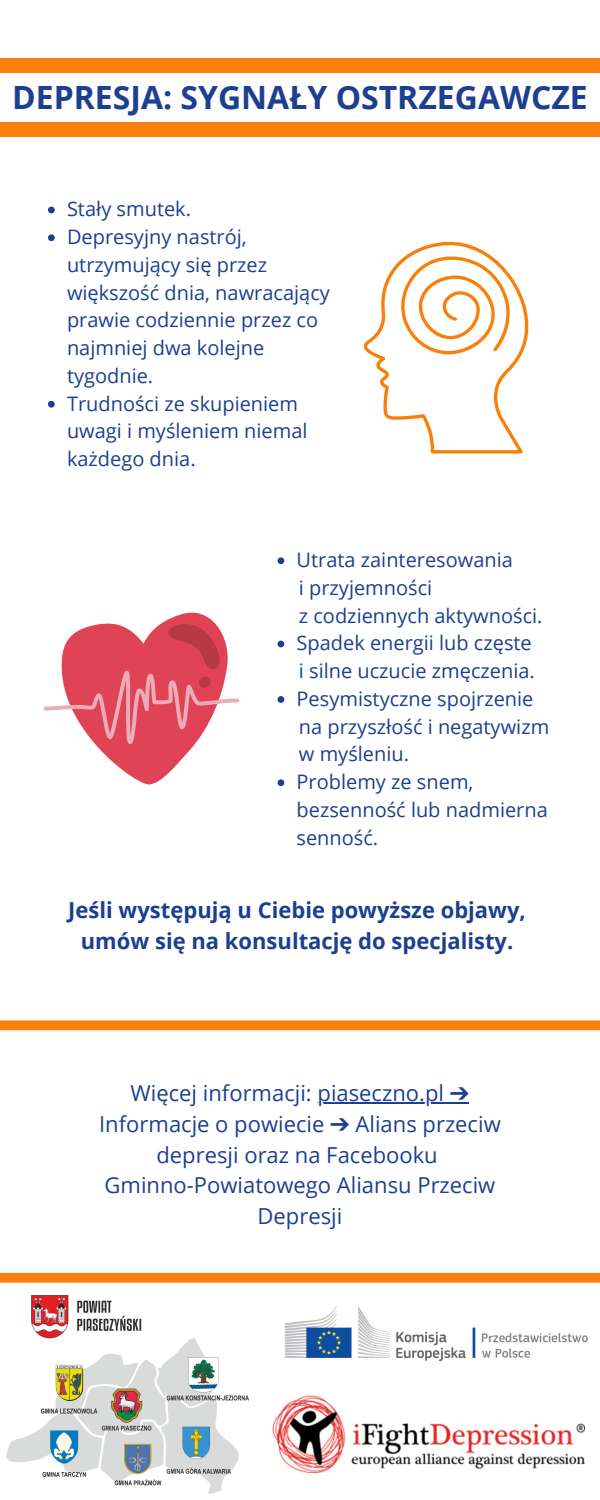
<style>
.page{position:relative;width:600px;height:1500px;background:#fff}
.page>*{position:absolute;margin:0;border:0;box-sizing:border-box;transform-origin:0 0}
.t1{font:700 32px "Open Sans";color:#1d3f90}
.t2{font:22px/30.8px "Open Sans";color:#1d3f90;text-align:center}
.t3{font:700 22px "Open Sans";color:#1d3f90}
.t4{font:20px/27.8px "Open Sans";color:#1d3f90}
.s1{font-family:"Free Serif"}
</style>
<div class="page">
<svg style="left:363px;top:241px;width:166px;height:212px"></svg>
<svg style="left:43px;top:612px;width:196px;height:173px"></svg>
<img style="left:285px;top:1306px;width:303px;height:56px">
<img style="left:7px;top:1295px;width:241px;height:199px">
<img style="left:272px;top:1395px;width:312px;height:78px">
<div style="left:0;top:1273px;width:600px;height:10px;background:#f8800a"></div>
<div style="left:0;top:1020px;width:600px;height:10px;background:#f8800a"></div>
<svg style="left:278px;top:557px;width:6px;height:7px"></svg>
<svg style="left:278px;top:641px;width:6px;height:6px"></svg>
<svg style="left:278px;top:696px;width:6px;height:7px"></svg>
<svg style="left:278px;top:779px;width:6px;height:7px"></svg>
<div style="left:0;top:59px;width:600px;height:78px;background:#f8800a"></div>
<div style="left:0;top:74px;width:600px;height:48px;background:#fefefe"></div>
<svg style="left:48px;top:207px;width:7px;height:6px"></svg>
<svg style="left:48px;top:234px;width:7px;height:7px"></svg>
<svg style="left:48px;top:401px;width:7px;height:7px"></svg>
<hr style="left:318px;top:1103px;width:151px;height:1px;background:#1d3f90">
<p class="t1" style="left:12px;top:75px;width:577px">DEPRESJA: SYGNAŁY OSTRZEGAWCZE</p>
<p class="t4" style="left:67px;top:195px;width:126px">Stały smutek.</p>
<p class="t4" style="left:67px;top:222px;width:264px">Depresyjny nastrój, utrzymujący się przez większość dnia, nawracający prawie codziennie przez co najmniej dwa kolejne tygodnie.</p>
<p class="t4" style="left:67px;top:389px;width:242px">Trudności ze skupieniem uwagi i myśleniem niemal każdego dnia.</p>
<p class="t4" style="left:297px;top:545px;width:218px">Utrata zainteresowania</p>
<p class="t4" style="left:299px;top:573px;width:135px">i przyjemności</p>
<p class="t4" style="left:299px;top:601px;width:245px">z codziennych aktywności.</p>
<p class="t4" style="left:299px;top:656px;width:237px">i silne uczucie zmęczenia.</p>
<p class="t4" style="left:299px;top:712px;width:252px">na przyszłość i negatywizm</p>
<p class="t4" style="left:299px;top:740px;width:112px">w myśleniu.</p>
<p class="t4" style="left:297px;top:629px;width:237px">Spadek energii lub częste</p>
<p class="t4" style="left:297px;top:684px;width:238px">Pesymistyczne spojrzenie</p>
<p class="t4" style="left:297px;top:767px;width:253px">Problemy ze snem, bezsenność lub nadmierna senność.</p>
<p class="t3" style="left:68px;top:895px;width:459px">Jeśli występują u Ciebie powyższe objawy,</p>
<p class="t3" style="left:81px;top:926px;width:434px">umów się na konsultację do specjalisty.</p>
<p class="t2" style="left:99px;top:1077px;width:403px">Więcej informacji: piaseczno.pl <span class="s1">➔<br></span>Informacje o powiecie <span class="s1">➔</span> Alians przeciw depresji oraz na Facebooku</p>
<p class="t2" style="left:105px;top:1169px;width:392px">Gminno-Powiatowego Aliansu Przeciw<br>Depresji</p>
</div>
